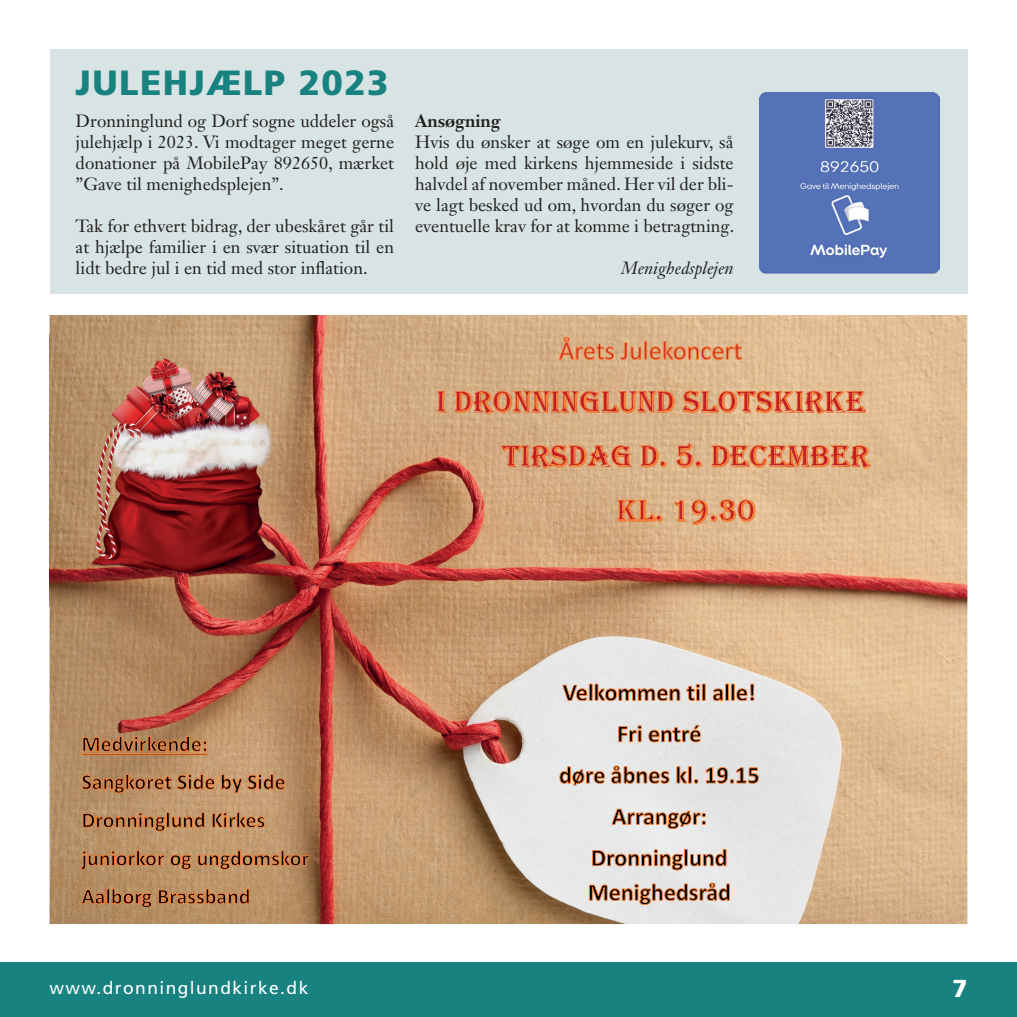
<style>
.page{position:relative;width:1017px;height:1017px;background:#fff}
.page>*{position:absolute;margin:0;border:0;box-sizing:border-box;transform-origin:0 0}
.t1{font:900 35px "Frutiger";letter-spacing:.04em;color:#188280}
.t2{font:900 24.5px "Frutiger";color:#fff}
.t3{font:17.5px/21px "Janson Text LT Std";color:#231f20;text-align:justify}
.t4{font:17.5px "Frutiger";letter-spacing:.08em;color:#fff}
.t5{font:italic 17.5px "Janson Text LT Std";color:#231f20}
.t6{font:700 17.5px "Janson Text LT Std";color:#231f20}
</style>
<div class="page">
<div style="left:0;top:962px;width:1017px;height:55px;background:#188280"></div>
<img style="left:50px;top:315px;width:917px;height:609px">
<svg style="left:558px;top:336px;width:184px;height:25px"></svg>
<svg style="left:436px;top:391px;width:430px;height:24px"></svg>
<svg style="left:501px;top:443px;width:370px;height:26px"></svg>
<svg style="left:605px;top:488px;width:161px;height:49px"></svg>
<svg style="left:82px;top:734px;width:126px;height:19px"></svg>
<div style="left:81px;top:753px;width:127px;height:2px;border:1px solid #f2813c"></div>
<svg style="left:81px;top:773px;width:205px;height:25px"></svg>
<svg style="left:82px;top:811px;width:184px;height:21px"></svg>
<svg style="left:80px;top:850px;width:230px;height:20px"></svg>
<svg style="left:81px;top:887px;width:169px;height:19px"></svg>
<svg style="left:559px;top:683px;width:201px;height:105px"></svg>
<svg style="left:611px;top:806px;width:96px;height:24px"></svg>
<svg style="left:591px;top:848px;width:136px;height:23px"></svg>
<svg style="left:588px;top:882px;width:142px;height:24px"></svg>
<img style="left:50px;top:334px;width:269px;height:272px">
<div style="left:50px;top:50px;width:917px;height:244px;background:#d8e4e4"></div>
<img style="left:760px;top:93px;width:180px;height:180px">
<h1 class="t1" style="left:76px;top:62px;width:314px">JULEHJÆLP 2023</h1>
<p class="t3" style="left:76px;top:110px;width:320px">Dronninglund og Dorf sogne uddeler også julehjælp i 2023. Vi modtager meget gerne donationer på MobilePay 892650, mærket ”Gave til menighedsplejen”.</p>
<p class="t3" style="left:76px;top:215px;width:320px">Tak for ethvert bidrag, der ubeskåret går til at hjælpe familier i en svær situation til en lidt bedre jul i en tid med stor inflation.</p>
<p class="t6" style="left:415px;top:109px;width:87px">Ansøgning</p>
<p class="t3" style="left:415px;top:131px;width:321px">Hvis du ønsker at søge om en julekurv, så hold øje med kirkens hjemmeside i sidste halvdel af november måned. Her vil der bli&shy;ve lagt besked ud om, hvordan du søger og eventuelle krav for at komme i betragtning.</p>
<p class="t5" style="left:621px;top:257px;width:114px">Menighedsplejen</p>
<p class="t4" style="left:50px;top:978px;width:260px">www.dronninglundkirke.dk</p>
<h2 class="t2" style="left:952px;top:974px;width:16px">7</h2>
</div>
